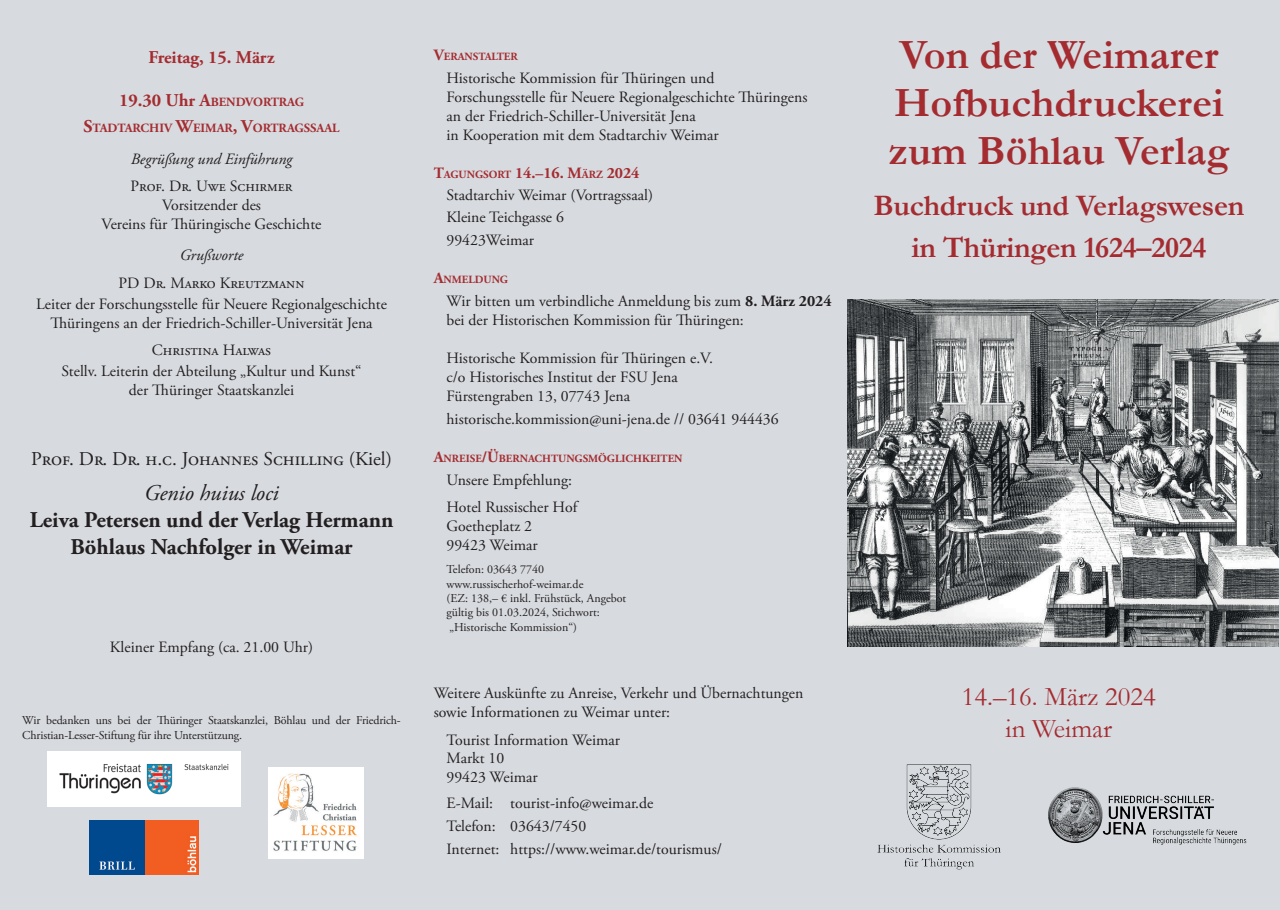
<style>
.page{position:relative;width:1280px;height:910px;background:#d7dbdf}
.page>*{position:absolute;margin:0;border:0;box-sizing:border-box;transform-origin:0 0}
.t1{font:700 42px/48px "Garamond";color:#a42c31}
.t2{font:700 30px/42px "Garamond";letter-spacing:-.01em;color:#a42c31;text-align:center}
.t3{font:27px/32.4px "Garamond";color:#a42c31;text-align:center}
.t4{font:700 22.5px/27px "Adobe Garamond Pro";color:#231f20;text-align:center}
.t5{font:italic 22.5px "Adobe Garamond Pro";color:#231f20}
.t6{font:19.5px "Adobe Garamond Pro";color:#231f20}
.t7{font:700 18px "Adobe Garamond Pro";color:#a42c31}
.t8{font:15.75px/18.9px "Adobe Garamond Pro";color:#231f20}
.t9{font:15.75px/18.9px "Adobe Garamond Pro";letter-spacing:-.02em;color:#231f20}
.t10{font:italic 15.75px "Adobe Garamond Pro";color:#231f20}
.t11{font:700 12.6px/25.8px "Adobe Garamond Pro";color:#a42c31;text-align:center}
.t12{font:12px/14.4px "Adobe Garamond Pro";letter-spacing:-.01em;color:#231f20}
.t13{font:12px/14.4px "Adobe Garamond Pro";letter-spacing:-.035em;color:#231f20}
.t14{font:700 10.95px "Adobe Garamond Pro";color:#a42c31}
.s1{font-size:18px}
.s2{font-size:15.75px}
.s3{font-weight:700;color:#a42c31}
.s4{font-weight:700;font-size:10.95px;color:#a42c31}
.s5{font-weight:700}
</style>
<div class="page">
<img style="left:848px;top:300px;width:431px;height:346px">
<img style="left:878px;top:764px;width:122px;height:105px">
<img style="left:47px;top:752px;width:194px;height:54px">
<img style="left:1048px;top:787px;width:199px;height:58px">
<img style="left:90px;top:820px;width:108px;height:55px">
<img style="left:269px;top:768px;width:94px;height:90px">
<p class="t7" style="left:149px;top:47px;width:127px">Freitag, 15. März</p>
<p class="t11" style="left:83px;top:89px;width:258px"><span class="s1">19.30 Uhr</span> <span class="s1">A</span>BENDVORTRAG<br><span class="s1">S</span>TADTARCHIV <span class="s1">W</span>EIMAR<span class="s1">, V</span>ORTRAGSSAAL</p>
<p class="t10" style="left:131px;top:149px;width:163px">Begrüßung und Einführung</p>
<p class="t8" style="left:102px;top:177px;width:221px;text-align:center">Prof. Dr. Uwe Schirmer<br>Vorsitzender des<br>Vereins für Thüringische Geschichte</p>
<p class="t10" style="left:180px;top:246px;width:65px">Grußworte</p>
<p class="t8" style="left:36px;top:273px;width:352px;line-height:21px;text-align:center">PD Dr. Marko Kreutzmann<br>Leiter der Forschungsstelle für Neuere Regionalgeschichte</p>
<p class="t8" style="left:50px;top:310px;width:324px;line-height:27.5px;text-align:center">Thüringens an der Friedrich-Schiller-Universität Jena<br>Christina Halwas</p>
<p class="t9" style="left:62px;top:362px;width:301px;text-align:center">Stellv. Leiterin der Abteilung „Kultur und Kunst“ der Thüringer Staatskanzlei</p>
<p class="t6" style="left:31px;top:447px;width:362px">Prof. Dr. Dr. h.c. Johannes Schilling (Kiel)</p>
<h3 class="t5" style="left:144px;top:480px;width:136px">Genio huius loci</h3>
<h3 class="t4" style="left:30px;top:507px;width:365px">Leiva Petersen und der Verlag Hermann<br>Böhlaus Nachfolger in Weimar</h3>
<p class="t8" style="left:110px;top:638px;width:205px">Kleiner Empfang (ca. 21.00 Uhr)</p>
<p class="t13" style="left:22px;top:714px;width:380px">Wir bedanken uns bei der Thüringer Staatskanzlei, Böhlau und der Friedrich-<br>Christian-Lesser-Stiftung für ihre Unterstützung.</p>
<p class="t14" style="left:434px;top:50px;width:86px"><span class="s2">V</span>ERANSTALTER</p>
<p class="t9" style="left:446px;top:69px;width:362px">Historische Kommission für Thüringen und Forschungsstelle für Neuere Regionalgeschichte Thüringens an der Friedrich-Schiller-Universität Jena<br>in Kooperation mit dem Stadtarchiv Weimar</p>
<p class="t8" style="left:446px;top:162px;width:208px;line-height:22.5px;text-indent:-13px"><span class="s3">T</span><span class="s4">AGUNGSORT</span> <span class="s3">14.–16. M</span><span class="s4">ÄRZ</span> <span class="s3">2024<br></span>Stadtarchiv Weimar (Vortragssaal)<br>Kleine Teichgasse 6<br>99423Weimar</p>
<p class="t14" style="left:434px;top:273px;width:76px"><span class="s2">A</span>NMELDUNG</p>
<p class="t8" style="left:446px;top:292px;width:387px">Wir bitten um verbindliche Anmeldung bis zum <span class="s5">8. März 2024 </span>bei der Historischen Kommission für Thüringen:</p>
<p class="t8" style="left:446px;top:349px;width:268px">Historische Kommission für Thüringen e.V. c/o Historisches Institut der FSU Jena<br>Fürstengraben 13, 07743 Jena</p>
<p class="t8" style="left:446px;top:410px;width:334px">historische.kommission@uni-jena.de // 03641 944436</p>
<p class="t14" style="left:434px;top:452px;width:250px"><span class="s2">A</span>NREISE<span class="s2">/Ü</span>BERNACHTUNGSMÖGLICHKEITEN</p>
<p class="t9" style="left:446px;top:467px;width:134px;line-height:27.5px">Unsere Empfehlung:<br>Hotel Russischer Hof</p>
<p class="t8" style="left:446px;top:517px;width:93px">Goetheplatz 2<br>99423 Weimar</p>
<p class="t12" style="left:446px;top:562px;width:181px">Telefon: 03643 7740 www.russischerhof-weimar.de<br>(EZ: 138,– € inkl. Frühstück, Angebot gültig bis 01.03.2024, Stichwort: „Historische Kommission“)</p>
<p class="t9" style="left:434px;top:684px;width:371px">Weitere Auskünfte zu Anreise, Verkehr und Übernachtungen sowie Informationen zu Weimar unter:</p>
<p class="t8" style="left:446px;top:731px;width:175px">Tourist Information Weimar<br>Markt 10<br>99423 Weimar</p>
<p class="t8" style="left:446px;top:792px;width:277px;line-height:23.1px">E-Mail: tourist-info@weimar.de<br>Telefon: 03643/7450<br>Internet: https://www.weimar.de/tourismus/</p>
<h1 class="t1" style="left:888px;top:31px;width:343px">Von der Weimarer<br>Hofbuchdruckerei zum Böhlau Verlag</h1>
<h2 class="t2" style="left:874px;top:184px;width:372px">Buchdruck und Verlagswesen in Thüringen 1624–2024</h2>
<h3 class="t3" style="left:962px;top:679px;width:196px">14.–16. März 2024 in Weimar</h3>
</div>
